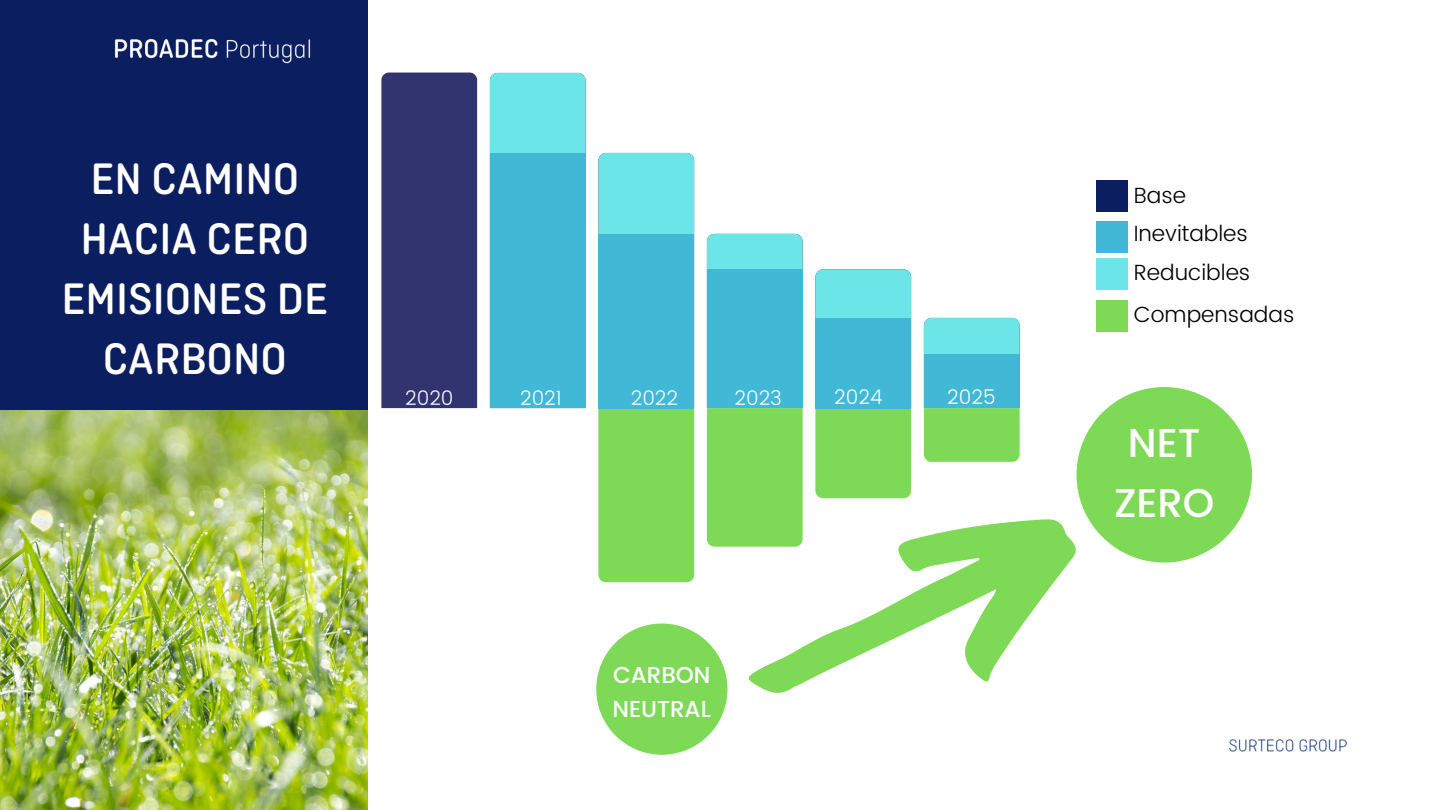
<style>
.page{position:relative;width:1440px;height:810px;background:#fff}
.page>*{position:absolute;margin:0;border:0;box-sizing:border-box;transform-origin:0 0}
.t1{font:500 46.5px/60px "Ciutadella Rounded";color:#fff;text-align:center}
.t2{font:500 40.1px/60.2px "Poppins";color:#fff;text-align:center}
.t3{font:500 23px/34.5px "Poppins";color:#fff}
.t4{font:300 22px/41.7px "Poppins";color:#000}
.t5{font:300 20px "Poppins";color:#fff}
</style>
<div class="page">
<div style="left:0;top:0;width:368px;height:810px;background:#0b1e60"></div>
<img style="left:0;top:411px;width:368px;height:399px">
<svg style="left:381px;top:73px;width:96px;height:335px"></svg>
<div style="left:490px;top:73px;width:96px;height:80px;background:#6ce5e8"></div>
<svg style="left:598px;top:153px;width:96px;height:429px"></svg>
<svg style="left:707px;top:234px;width:96px;height:313px"></svg>
<svg style="left:815px;top:269px;width:96px;height:213px"></svg>
<svg style="left:924px;top:318px;width:96px;height:144px"></svg>
<div style="left:490px;top:153px;width:96px;height:255px;background:#41b8d5"></div>
<div style="left:598px;top:234px;width:96px;height:174px;background:#41b8d5"></div>
<div style="left:707px;top:270px;width:96px;height:138px;background:#41b8d5"></div>
<div style="left:815px;top:318px;width:96px;height:90px;background:#41b8d5"></div>
<div style="left:924px;top:354px;width:96px;height:54px;background:#41b8d5"></div>
<svg style="left:721px;top:482px;width:390px;height:236px"></svg>
<div style="left:596px;top:624px;width:131px;height:131px;background:#7ed957;border-radius:50%"></div>
<div style="left:1096px;top:221px;width:31px;height:32px;background:#41b8d5"></div>
<div style="left:1096px;top:258px;width:31px;height:32px;background:#6ce5e8"></div>
<div style="left:1096px;top:180px;width:31px;height:32px;background:#0b1e60"></div>
<div style="left:1096px;top:300px;width:31px;height:31px;background:#7ed957"></div>
<div style="left:1077px;top:387px;width:175px;height:176px;background:#7ed957;border-radius:50%"></div>
<img style="left:114px;top:39px;width:197px;height:25px">
<img style="left:1229px;top:739px;width:119px;height:13px">
<h1 class="t1" style="left:61px;top:148px;width:268px">EN CAMINO<br>HACIA CERO<br>EMISIONES DE<br>CARBONO</h1>
<p class="t5" style="left:405px;top:386px;width:50px">2020</p>
<p class="t5" style="left:520px;top:386px;width:43px">2021</p>
<p class="t5" style="left:631px;top:386px;width:49px">2022</p>
<p class="t5" style="left:734px;top:386px;width:49px">2023</p>
<p class="t5" style="left:834px;top:386px;width:50px">2024</p>
<p class="t5" style="left:947px;top:386px;width:50px">2025</p>
<p class="t3" style="left:613px;top:658px;width:100px">CARBON<br>NEUTRAL</p>
<p class="t4" style="left:1134px;top:174px;width:54px">Base</p>
<p class="t4" style="left:1134px;top:212px;width:116px">Inevitables</p>
<p class="t4" style="left:1134px;top:252px;width:162px">Reducibles<br>Compensadas</p>
<h2 class="t2" style="left:1114px;top:413px;width:102px">NET<br>ZERO</h2>
</div>
